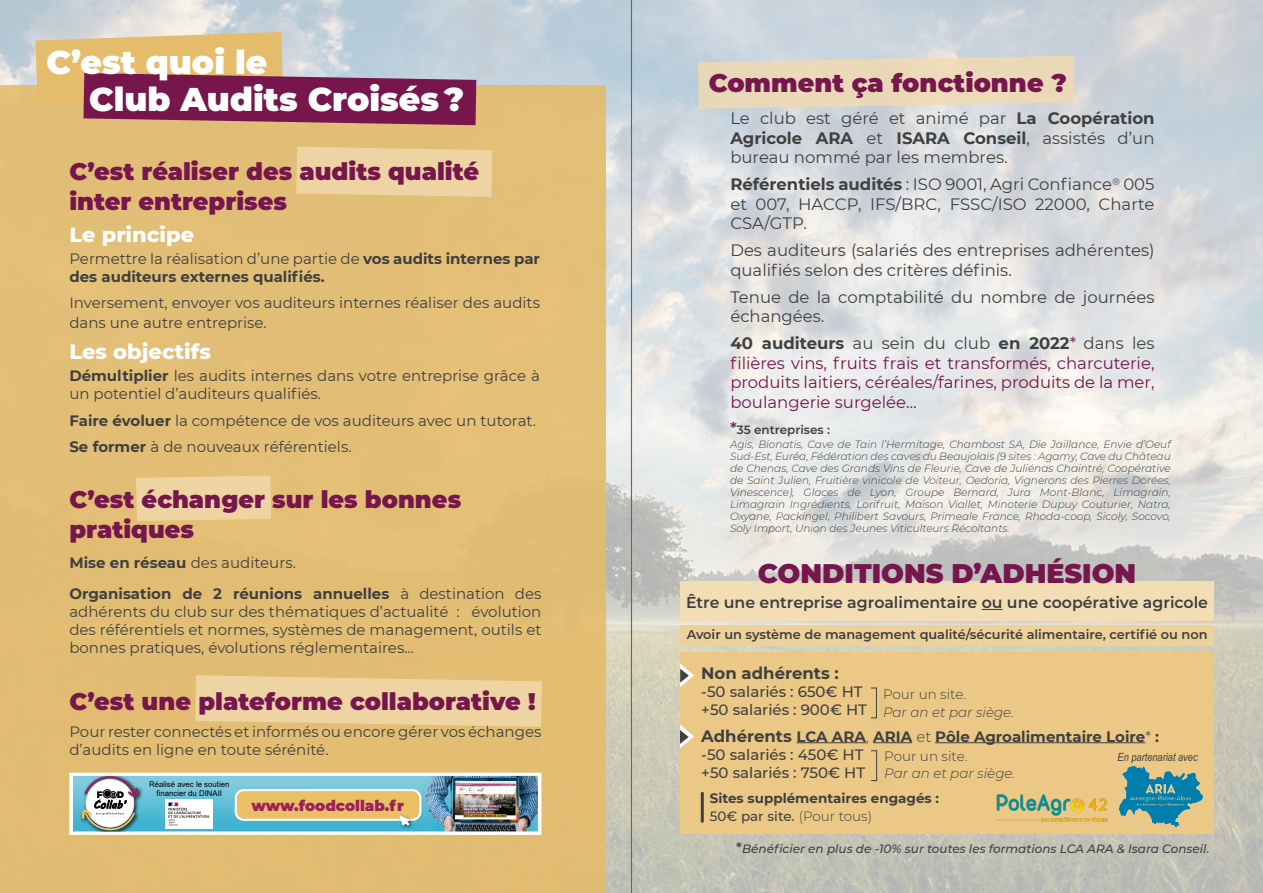
<style>
.page{position:relative;width:1263px;height:893px;background:#fff}
.page>*{position:absolute;margin:0;border:0;box-sizing:border-box;transform-origin:0 0}
.t1{font:900 33px "Montserrat";color:#fff}
.t2{font:900 27px "Montserrat";color:#76164d}
.t3{font:900 25.5px "Montserrat";color:#76164d}
.t4{font:900 24px "Montserrat";color:#76164d}
.t5{font:800 21px "Montserrat";color:#fff}
.t6{font:16.5px/19.5px "Montserrat";color:#404040;text-align:justify}
.t7{font:16.5px/19.5px "Montserrat";color:#76164d;text-align:justify}
.t8{font:700 16.5px "Montserrat";color:#404040}
.t9{font:600 15.75px "Montserrat";color:#3e3e3f}
.t10{font:15px/18px "Montserrat";color:#404040}
.t11{font:700 15px/18px "Montserrat";color:#404040}
.t12{font:500 15px "Montserrat";color:#404040}
.t13{font:900 15px "Montserrat";color:#9d205b}
.t14{font:italic 300 13.5px "Montserrat";color:#404040}
.t15{font:700 13.5px "Montserrat";color:#404040}
.t16{font:300 13.5px "Montserrat";color:#404040}
.t17{font:500 13.5px "Montserrat";color:#404040}
.t18{font:600 12.9px "Montserrat";color:#3e3e3f}
.t19{font:italic 500 12px "Montserrat";color:#404040}
.t20{font:600 12px "Montserrat";color:#3e3e3f}
.t21{font:italic 11.25px "Arial Narrow";color:#3e3e3f}
.t22{font:italic 300 10.5px/12px "Montserrat";color:#404040;text-align:justify}
.t23{font:7.8px/9.4px "Arial";color:#000;text-align:center}
.s1{font-weight:400}
.s2{font-weight:700}
.s3{font-weight:700;color:#404040}
.s4{color:#404040}
.s5{font-size:16.5px;color:#7e2d57}
.s6{font-size:16.5px}
.s7{font-weight:300}
.s8{font-style:normal;font-size:15px}
.s9{font-style:normal}
</style>
<div class="page">
<img style="left:0;top:0;width:1263px;height:893px">
<div style="left:0;top:85px;width:606px;height:808px;background:#e2be75"></div>
<div style="left:136px;top:476px;width:135px;height:45px;background:#efd4a2"></div>
<svg style="left:195px;top:675px;width:347px;height:52px;background:#ecd19b"></svg>
<div style="left:680px;top:653px;width:534px;height:181px;background:#ebc885"></div>
<svg style="left:296px;top:147px;width:196px;height:50px;background:#edd29f"></svg>
<div style="left:680px;top:625px;width:534px;height:21px;background:#eed099"></div>
<div style="left:680px;top:581px;width:534px;height:40px;background:#f3ddb5"></div>
<hr style="left:796px;top:742px;width:70px;height:1px;background:#404040">
<hr style="left:873px;top:742px;width:39px;height:1px;background:#404040">
<hr style="left:935px;top:742px;width:210px;height:1px;background:#404040">
<svg style="left:982px;top:609px;width:20px;height:1px"></svg>
<img style="left:1119px;top:767px;width:83px;height:60px">
<img style="left:996px;top:794px;width:112px;height:29px">
<svg style="left:680px;top:663px;width:14px;height:24px"></svg>
<svg style="left:680px;top:724px;width:14px;height:24px"></svg>
<svg style="left:35px;top:32px;width:441px;height:93px;background:#ad797a"></svg>
<hr style="left:631px;top:0;width:1px;height:893px;background:#666">
<svg style="left:698px;top:56px;width:376px;height:53px;background:#e7d8bb"></svg>
<div style="left:871px;top:688px;width:6px;height:30px;border:1px solid #404040"></div>
<div style="left:871px;top:750px;width:6px;height:31px;border:1px solid #404040"></div>
<hr style="left:701px;top:793px;width:3px;height:28px;background:#404040">
<img style="left:422px;top:777px;width:115px;height:53px">
<svg style="left:73px;top:777px;width:349px;height:54px"></svg>
<div style="left:69px;top:773px;width:472px;height:62px;border:3px solid #fff"></div>
<p class="t1" style="left:46px;top:37px;width:222px">C’est quoi le</p>
<p class="t1" style="left:89px;top:74px;width:376px">Club Audits Croisés ?</p>
<p class="t4" style="left:69px;top:154px;width:411px">C’est réaliser des audits qualité</p>
<p class="t4" style="left:69px;top:184px;width:219px">inter entreprises</p>
<p class="t5" style="left:69px;top:219px;width:126px">Le principe</p>
<p class="t11" style="left:69px;top:249px;width:472px"><span class="s1">Permettre la réalisation d’une partie de</span> vos audits internes par des auditeurs externes qualifiés.</p>
<p class="t10" style="left:69px;top:293px;width:472px;line-height:19.5px">Inversement, envoyer vos auditeurs internes réaliser des audits dans une autre entreprise.</p>
<p class="t5" style="left:69px;top:336px;width:143px">Les objectifs</p>
<p class="t10" style="left:69px;top:366px;width:472px"><span class="s2">Démultiplier</span> les audits internes dans votre entreprise grâce à un potentiel d’auditeurs qualifiés.</p>
<p class="t10" style="left:69px;top:411px;width:468px"><span class="s2">Faire évoluer</span> la compétence de vos auditeurs avec un tutorat.</p>
<p class="t10" style="left:69px;top:437px;width:284px"><span class="s2">Se former</span> à de nouveaux référentiels.</p>
<p class="t4" style="left:69px;top:481px;width:393px">C’est échanger sur les bonnes</p>
<p class="t4" style="left:69px;top:511px;width:126px">pratiques</p>
<p class="t10" style="left:69px;top:553px;width:228px"><span class="s2">Mise en réseau</span> des auditeurs.</p>
<p class="t10" style="left:69px;top:584px;width:474px;text-align:justify"><span class="s2">Organisation de 2 réunions annuelles</span> à destination des adhérents du club sur des thématiques d’actualité : évolution des référentiels et normes, systèmes de management, outils et bonnes pratiques, évolutions réglementaires...</p>
<p class="t4" style="left:69px;top:684px;width:468px">C’est une plateforme collaborative !</p>
<p class="t10" style="left:69px;top:722px;width:474px">Pour rester connectés et informés ou encore gérer vos échanges d’audits en ligne en toute sérénité.</p>
<p class="t23" style="left:149px;top:779px;width:82px">Réalisé avec le soutien financier du DINAII</p>
<p class="t13" style="left:252px;top:794px;width:154px">www.foodcollab.fr</p>
<p class="t3" style="left:709px;top:64px;width:359px">Comment ça fonctionne ?</p>
<p class="t6" style="left:730px;top:108px;width:426px">Le club est géré et animé par <span class="s2">La Coopération Agricole ARA</span> et <span class="s2">ISARA Conseil</span>, assistés d’un bureau nommé par les membres.</p>
<p class="t6" style="left:730px;top:174px;width:426px"><span class="s2">Référentiels audités</span> : ISO 9001, Agri Confiance<sup>®</sup> 005 et 007, HACCP, IFS/BRC, FSSC/ISO 22000, Charte CSA/GTP.</p>
<p class="t6" style="left:730px;top:240px;width:426px">Des auditeurs (salariés des entreprises adhérentes) qualifiés selon des critères définis.</p>
<p class="t6" style="left:730px;top:287px;width:426px">Tenue de la comptabilité du nombre de journées échangées.</p>
<p class="t7" style="left:730px;top:333px;width:426px"><span class="s3">40 auditeurs</span> <span class="s4">au sein du club</span> <span class="s3">en 2022</span>* <span class="s4">dans les </span>filières vins, fruits frais et transformés, charcuterie, produits laitiers, céréales/farines, produits de la mer, boulangerie surgelée…</p>
<p class="t20" style="left:730px;top:421px;width:101px"><span class="s5">*</span>35 entreprises :</p>
<p class="t22" style="left:730px;top:438px;width:442px">Agis, Bionatis, Cave de Tain l’Hermitage, Chambost SA, Die Jaillance, Envie d’Oeuf Sud-Est, Euréa, Fédération des caves du Beaujolais (9 sites : Agamy, Cave du Château de Chenas, Cave des Grands Vins de Fleurie, Cave de Juliénas Chaintré, Coopérative de Saint Julien, Fruitière vinicole de Voiteur, Oedoria, Vignerons des Pierres Dorées, Vinescence), Glaces de Lyon, Groupe Bernard, Jura Mont-Blanc, Limagrain, Limagrain Ingrédients, Lorifruit, Maison Viallet, Minoterie Dupuy Couturier, Natra, Oxyane, Packingel, Philibert Savours, Primeale France, Rhoda-coop, Sicoly, Socovo, Soly Import, Union des Jeunes Viticulteurs Récoltants.</p>
<p class="t2" style="left:758px;top:553px;width:380px">CONDITIONS D’ADHÉSION</p>
<p class="t9" style="left:686px;top:591px;width:523px">Être une entreprise agroalimentaire ou une coopérative agricole</p>
<p class="t18" style="left:687px;top:625px;width:522px">Avoir un système de management qualité/sécurité alimentaire, certifié ou non</p>
<p class="t8" style="left:701px;top:661px;width:139px">Non adhérents :</p>
<p class="t12" style="left:701px;top:681px;width:163px">-50 salariés : 650€ HT</p>
<p class="t12" style="left:701px;top:699px;width:167px">+50 salariés : 900€ HT</p>
<p class="t11" style="left:701px;top:726px;width:459px"><span class="s6">Adhérents</span> LCA ARA<span class="s7">,</span> ARIA <span class="s7">et</span> Pôle Agroalimentaire Loire<span class="s7">*</span> :</p>
<p class="t12" style="left:701px;top:744px;width:164px">-50 salariés : 450€ HT</p>
<p class="t12" style="left:701px;top:762px;width:165px">+50 salariés : 750€ HT</p>
<p class="t15" style="left:710px;top:788px;width:231px">Sites supplémentaires engagés :</p>
<p class="t17" style="left:710px;top:806px;width:164px">50€ par site. <span class="s7">(Pour tous)</span></p>
<p class="t16" style="left:883px;top:685px;width:85px">Pour un site.</p>
<p class="t14" style="left:883px;top:703px;width:133px">Par an et par siège.</p>
<p class="t16" style="left:884px;top:747px;width:85px">Pour un site.</p>
<p class="t14" style="left:884px;top:764px;width:133px">Par an et par siège.</p>
<p class="t21" style="left:1117px;top:749px;width:81px">En partenariat avec</p>
<p class="t19" style="left:736px;top:841px;width:475px"><span class="s8">*</span>Bénéficier en plus de -10% sur toutes les formations LCA ARA &amp; Isara Conseil<span class="s9">.</span></p>
</div>
